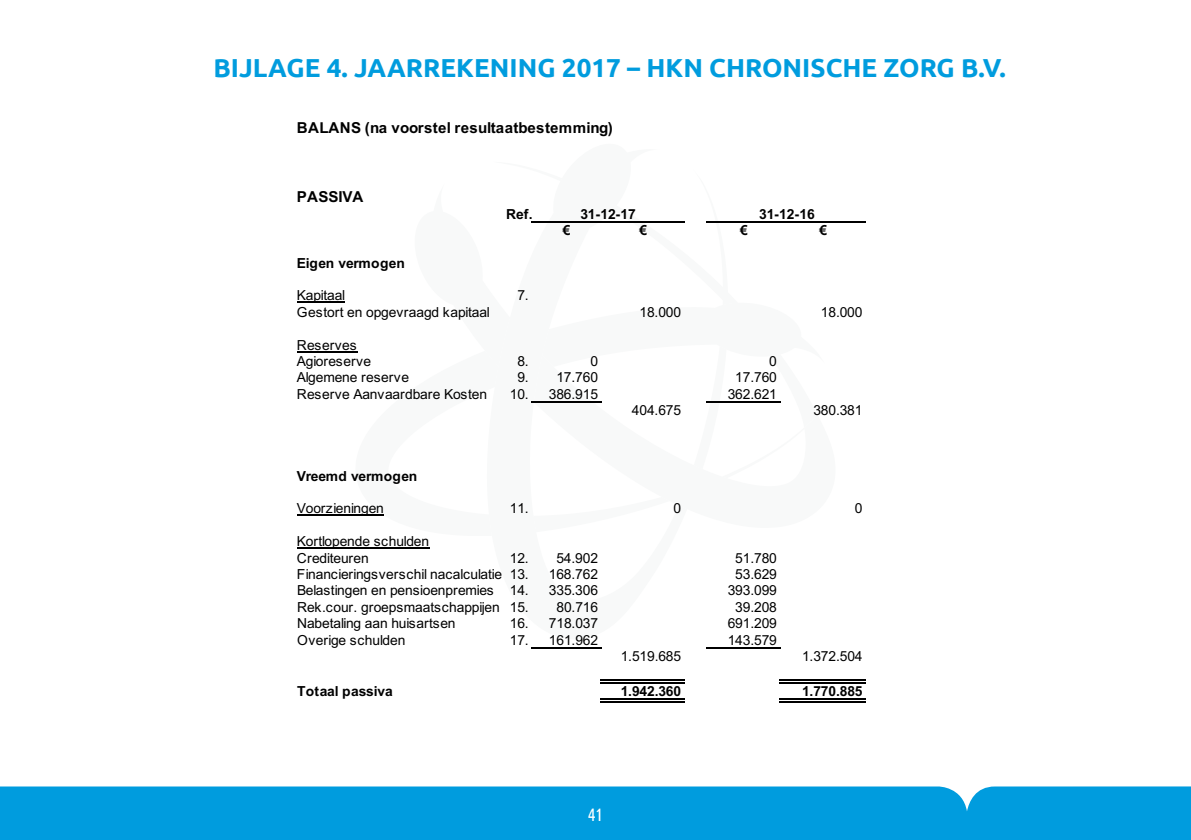
<style>
.page{position:relative;width:1191px;height:840px;background:#fff}
.page>*{position:absolute;margin:0;border:0;box-sizing:border-box;transform-origin:0 0}
.t1{font:700 26px "Ubuntu";color:#009cde}
.t2{font:18px "Ubuntu Condensed";color:#fff}
.t3{font:700 15.2px "Arial";letter-spacing:.025em;color:#000}
.t4{font:700 15.2px "Arial";color:#000}
.t5{font:13.8px/16.4px "Arial";letter-spacing:-.01em;color:#000}
.t6{font:700 13.8px "Arial";letter-spacing:-.01em;color:#000}
</style>
<div class="page">
<div style="left:0;top:786px;width:1191px;height:53px;background:#009cde"></div>
<hr style="left:297px;top:301px;width:48px;height:2px;background:#000">
<hr style="left:297px;top:350px;width:60px;height:2px;background:#000">
<hr style="left:297px;top:514px;width:87px;height:1px;background:#000">
<hr style="left:297px;top:547px;width:132px;height:1px;background:#000">
<hr style="left:531px;top:221px;width:154px;height:1px;background:#000">
<hr style="left:531px;top:401px;width:71px;height:1px;background:#000">
<hr style="left:531px;top:646px;width:71px;height:2px;background:#000">
<hr style="left:600px;top:679px;width:85px;height:1px;background:#000">
<hr style="left:600px;top:682px;width:85px;height:1px;background:#000">
<hr style="left:600px;top:698px;width:85px;height:1px;background:#000">
<hr style="left:600px;top:700px;width:85px;height:2px;background:#000">
<hr style="left:706px;top:221px;width:160px;height:1px;background:#000">
<hr style="left:706px;top:401px;width:74px;height:1px;background:#000">
<hr style="left:706px;top:646px;width:74px;height:2px;background:#000">
<hr style="left:779px;top:679px;width:87px;height:1px;background:#000">
<hr style="left:779px;top:682px;width:87px;height:1px;background:#000">
<hr style="left:779px;top:698px;width:87px;height:1px;background:#000">
<hr style="left:779px;top:700px;width:87px;height:2px;background:#000">
<h1 class="t1" style="left:213px;top:52px;width:794px">BIJLAGE 4. JAARREKENING 2017 – HKN CHRONISCHE ZORG B.V.</h1>
<p class="t3" style="left:297px;top:117px;width:317px">BALANS (na voorstel resultaatbestemming)</p>
<p class="t4" style="left:297px;top:186px;width:68px">PASSIVA</p>
<p class="t6" style="left:506px;top:204px;width:28px">Ref.</p>
<p class="t6" style="left:580px;top:204px;width:57px">31-12-17</p>
<p class="t6" style="left:759px;top:204px;width:57px">31-12-16</p>
<p class="t6" style="left:563px;top:220px;width:9px">€</p>
<p class="t6" style="left:639px;top:220px;width:9px">€</p>
<p class="t6" style="left:740px;top:220px;width:9px">€</p>
<p class="t6" style="left:819px;top:220px;width:9px">€</p>
<p class="t6" style="left:297px;top:253px;width:109px">Eigen vermogen</p>
<p class="t5" style="left:297px;top:287px;width:50px">Kapitaal</p>
<p class="t5" style="left:517px;top:287px;width:13px">7.</p>
<p class="t5" style="left:297px;top:303px;width:194px">Gestort en opgevraagd kapitaal</p>
<p class="t5" style="left:639px;top:303px;width:43px">18.000</p>
<p class="t5" style="left:821px;top:303px;width:43px">18.000</p>
<p class="t5" style="left:297px;top:336px;width:76px">Reserves<br>Agioreserve</p>
<p class="t5" style="left:517px;top:352px;width:13px">8.</p>
<p class="t5" style="left:590px;top:352px;width:9px">0</p>
<p class="t5" style="left:769px;top:352px;width:9px">0</p>
<p class="t5" style="left:297px;top:369px;width:114px">Algemene reserve</p>
<p class="t5" style="left:517px;top:369px;width:82px">9. 17.760</p>
<p class="t5" style="left:735px;top:369px;width:43px">17.760</p>
<p class="t5" style="left:297px;top:385px;width:192px">Reserve Aanvaardbare Kosten</p>
<p class="t5" style="left:510px;top:385px;width:90px">10. 386.915</p>
<p class="t5" style="left:727px;top:385px;width:51px">362.621</p>
<p class="t5" style="left:632px;top:402px;width:51px">404.675</p>
<p class="t5" style="left:813px;top:402px;width:51px">380.381</p>
<p class="t6" style="left:297px;top:466px;width:122px">Vreemd vermogen</p>
<p class="t5" style="left:297px;top:500px;width:88px">Voorzieningen</p>
<p class="t5" style="left:510px;top:500px;width:20px">11.</p>
<p class="t5" style="left:673px;top:500px;width:9px">0</p>
<p class="t5" style="left:855px;top:500px;width:9px">0</p>
<p class="t5" style="left:297px;top:532px;width:134px">Kortlopende schulden<br>Crediteuren</p>
<p class="t5" style="left:510px;top:549px;width:90px">12. 54.902</p>
<p class="t5" style="left:735px;top:549px;width:43px">51.780</p>
<p class="t5" style="left:297px;top:565px;width:233px">Financieringsverschil nacalculatie 13.</p>
<p class="t5" style="left:549px;top:565px;width:51px">168.762</p>
<p class="t5" style="left:735px;top:565px;width:43px">53.629</p>
<p class="t5" style="left:297px;top:582px;width:233px">Belastingen en pensioenpremies 14.</p>
<p class="t5" style="left:549px;top:582px;width:51px">335.306</p>
<p class="t5" style="left:727px;top:582px;width:51px">393.099</p>
<p class="t5" style="left:297px;top:598px;width:233px">Rek.cour. groepsmaatschappijen 15.</p>
<p class="t5" style="left:556px;top:598px;width:43px">80.716</p>
<p class="t5" style="left:735px;top:598px;width:43px">39.208</p>
<p class="t5" style="left:297px;top:614px;width:160px">Nabetaling aan huisartsen</p>
<p class="t5" style="left:510px;top:614px;width:90px">16. 718.037</p>
<p class="t5" style="left:727px;top:614px;width:51px">691.209</p>
<p class="t5" style="left:297px;top:631px;width:110px">Overige schulden</p>
<p class="t5" style="left:510px;top:631px;width:90px">17. 161.962</p>
<p class="t5" style="left:727px;top:631px;width:51px">143.579</p>
<p class="t5" style="left:620px;top:647px;width:62px">1.519.685</p>
<p class="t5" style="left:802px;top:647px;width:62px">1.372.504</p>
<p class="t6" style="left:297px;top:681px;width:97px">Totaal passiva</p>
<p class="t6" style="left:620px;top:681px;width:62px">1.942.360</p>
<p class="t6" style="left:802px;top:681px;width:62px">1.770.885</p>
<h2 class="t2" style="left:588px;top:802px;width:17px">41</h2>
</div>
